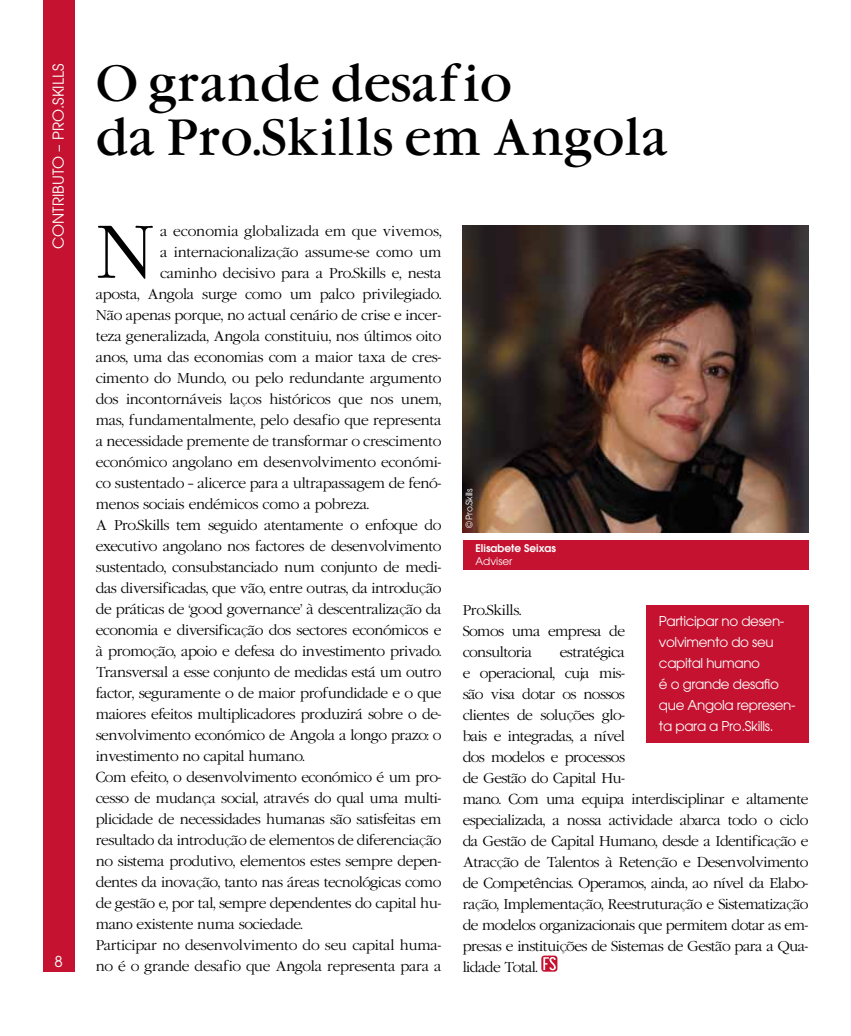
<style>
.page{position:relative;width:851px;height:1036px;background:#fff}
.page>*{position:absolute;margin:0;border:0;box-sizing:border-box;transform-origin:0 0}
.t1{font:300 70.65px "Garamond";color:#000}
.t2{font:48px/54px "Garamond";color:#000}
.t3{font:15px "Avant Garde";color:#fff}
.t4{font:300 13.5px/21px "Garamond";letter-spacing:-.03em;color:#000}
.t5{font:13.5px/21px "Avant Garde";letter-spacing:-.025em;color:#fff}
.t6{font:300 13.5px "Garamond";color:#000}
.t7{font:600 10.5px "Avant Garde";color:#fff}
.t8{font:10.5px "Avant Garde";color:#fff}
.t9{font:9px "Avant Garde";letter-spacing:-.04em;color:#fff}
</style>
<div class="page">
<div style="left:43px;top:0;width:31px;height:972px;background:#c41230"></div>
<img style="left:462px;top:225px;width:346px;height:307px">
<svg style="left:541px;top:955px;width:16px;height:16px"></svg>
<div style="left:462px;top:540px;width:346px;height:29px;background:#c41230"></div>
<div style="left:646px;top:605px;width:162px;height:137px;background:#c41230"></div>
<p class="t3" style="left:50px;top:249px;width:187px;rotate:-90deg">CONTRIBUTO – PRO.SKILLS</p>
<p class="t3" style="left:54px;top:952px;width:10px">8</p>
<h2 class="t2" style="left:96px;top:57px;width:574px">O grande desafio<br>da Pro.Skills em Angola</h2>
<h1 class="t1" style="left:96px;top:208px;width:61px">N</h1>
<p class="t6" style="left:160px;top:222px;width:283px">a economia globalizada em que vivemos,</p>
<p class="t4" style="left:160px;top:241px;width:283px">a internacionalização assume-se como um</p>
<p class="t4" style="left:160px;top:262px;width:283px">caminho decisivo para a Pro.Skills e, nesta</p>
<p class="t4" style="left:96px;top:283px;width:347px">aposta, Angola surge como um palco privilegiado.</p>
<p class="t4" style="left:96px;top:304px;width:347px">Não apenas porque, no actual cenário de crise e incer-</p>
<p class="t4" style="left:96px;top:325px;width:347px">teza generalizada, Angola constituiu, nos últimos oito</p>
<p class="t4" style="left:96px;top:346px;width:347px">anos, uma das economias com a maior taxa de cres-</p>
<p class="t4" style="left:96px;top:367px;width:347px">cimento do Mundo, ou pelo redundante argumento</p>
<p class="t4" style="left:96px;top:388px;width:347px">dos incontornáveis laços históricos que nos unem,</p>
<p class="t4" style="left:96px;top:409px;width:347px">mas, fundamentalmente, pelo desafio que representa</p>
<p class="t4" style="left:96px;top:430px;width:347px">a necessidade premente de transformar o crescimento</p>
<p class="t4" style="left:96px;top:451px;width:347px">económico angolano em desenvolvimento económi-</p>
<p class="t4" style="left:96px;top:472px;width:347px">co sustentado – alicerce para a ultrapassagem de fenó-</p>
<p class="t4" style="left:96px;top:493px;width:275px">menos sociais endémicos como a pobreza.</p>
<p class="t4" style="left:96px;top:514px;width:347px">A Pro.Skills tem seguido atentamente o enfoque do</p>
<p class="t4" style="left:96px;top:535px;width:347px">executivo angolano nos factores de desenvolvimento</p>
<p class="t4" style="left:96px;top:556px;width:347px">sustentado, consubstanciado num conjunto de medi-</p>
<p class="t4" style="left:96px;top:577px;width:347px">das diversificadas, que vão, entre outras, da introdução</p>
<p class="t4" style="left:96px;top:598px;width:347px">de práticas de ‘good governance’ à descentralização da</p>
<p class="t4" style="left:96px;top:619px;width:347px">economia e diversificação dos sectores económicos e</p>
<p class="t4" style="left:96px;top:640px;width:347px">à promoção, apoio e defesa do investimento privado.</p>
<p class="t4" style="left:96px;top:661px;width:347px">Transversal a esse conjunto de medidas está um outro</p>
<p class="t4" style="left:96px;top:682px;width:347px">factor, seguramente o de maior profundidade e o que</p>
<p class="t4" style="left:96px;top:703px;width:347px">maiores efeitos multiplicadores produzirá sobre o de-</p>
<p class="t4" style="left:96px;top:724px;width:347px">senvolvimento económico de Angola a longo prazo: o</p>
<p class="t4" style="left:96px;top:745px;width:210px">investimento no capital humano.</p>
<p class="t4" style="left:96px;top:766px;width:347px">Com efeito, o desenvolvimento económico é um pro-</p>
<p class="t4" style="left:96px;top:787px;width:347px">cesso de mudança social, através do qual uma multi-</p>
<p class="t4" style="left:96px;top:808px;width:347px">plicidade de necessidades humanas são satisfeitas em</p>
<p class="t4" style="left:96px;top:829px;width:347px">resultado da introdução de elementos de diferenciação</p>
<p class="t4" style="left:96px;top:850px;width:347px">no sistema produtivo, elementos estes sempre depen-</p>
<p class="t4" style="left:96px;top:871px;width:347px">dentes da inovação, tanto nas áreas tecnológicas como</p>
<p class="t4" style="left:96px;top:892px;width:347px">de gestão e, por tal, sempre dependentes do capital hu-</p>
<p class="t4" style="left:96px;top:913px;width:208px">mano existente numa sociedade.</p>
<p class="t4" style="left:96px;top:934px;width:347px">Participar no desenvolvimento do seu capital huma-</p>
<p class="t4" style="left:96px;top:955px;width:347px">no é o grande desafio que Angola representa para a</p>
<p class="t9" style="left:464px;top:528px;width:41px;rotate:-90deg">© Pro.Skills</p>
<p class="t7" style="left:475px;top:541px;width:82px">Elisabete Seixas</p>
<p class="t8" style="left:475px;top:555px;width:38px">Adviser</p>
<p class="t4" style="left:462px;top:599px;width:164px">Pro.Skills.<br>Somos uma empresa de consultoria</p>
<p class="t5" style="left:659px;top:610px;width:138px">Participar no desen&shy;volvimento do seu capital humano<br>é o grande desafio que Angola represen&shy;ta para a Pro.Skills.</p>
<p class="t4" style="left:462px;top:641px;width:347px;text-indent:97px">estratégica<br>e operacional, cuja mis-<br>são visa dotar os nossos<br>clientes de soluções glo-<br>bais e integradas, a nível<br>dos modelos e processos<br>de Gestão do Capital Hu-<br>mano. Com uma equipa interdisciplinar e altamente especializada, a nossa actividade abarca todo o ciclo da Gestão de Capital Humano, desde a Identificação e Atracção de Talentos à Retenção e Desenvolvimento de Competências. Operamos, ainda, ao nível da Elabo&shy;ração, Implementação, Reestruturação e Sistematização de modelos organizacionais que permitem dotar as em&shy;presas e instituições de Sistemas de Gestão para a Qua&shy;lidade Total.</p>
</div>
